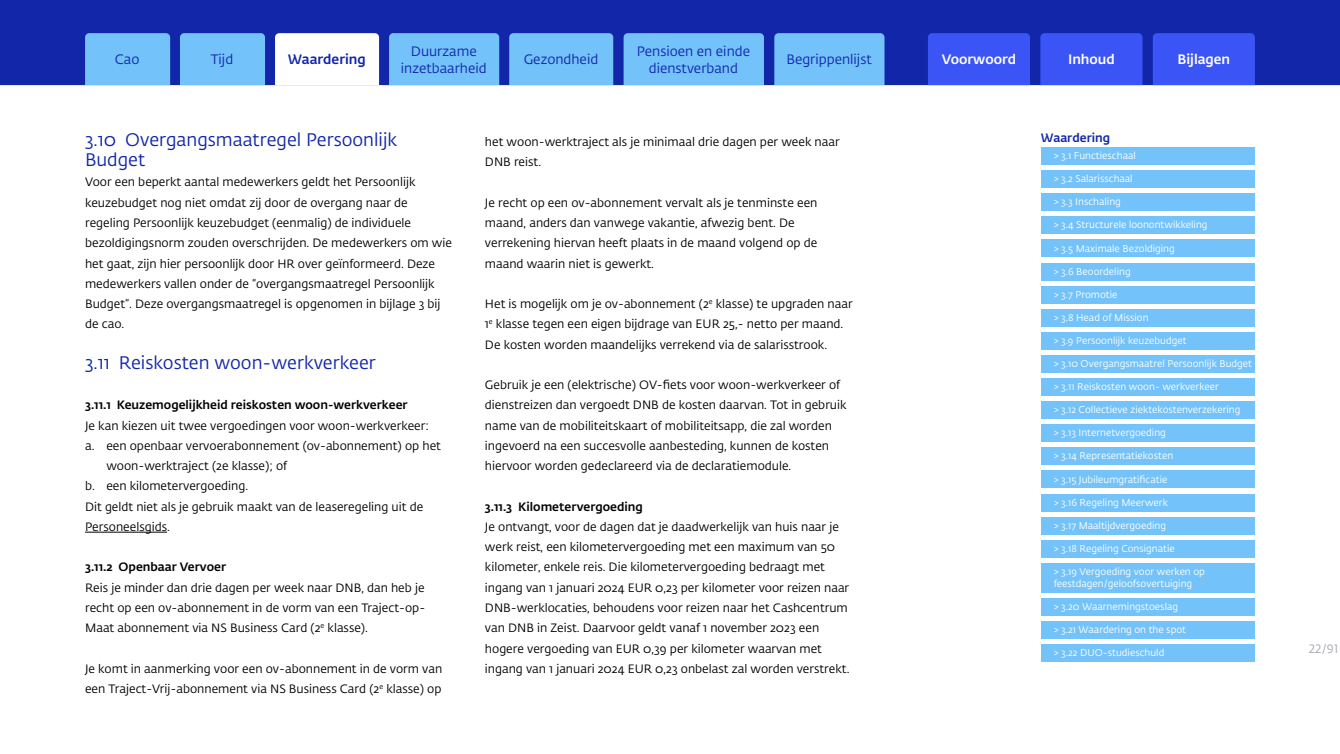
<style>
.page{position:relative;width:1340px;height:754px;background:#fff}
.page>*{position:absolute;margin:0;border:0;box-sizing:border-box;transform-origin:0 0}
.H3_Paragraafkop{font:18px/20.2px "DNB Fedra";color:#1226aa}
.t1{font:13.5px/16.5px "DNB Fedra";color:#1226aa;text-align:center}
.t2{font:500 13.5px "DNB Fedra";color:#fff}
.t3{font:500 13.5px "DNB Fedra";color:#1226aa}
.P_Broodtekst{font:12px/20.2px "DNB Fedra";color:#000}
.H4_Alineakop{font:500 12px "DNB Fedra";color:#000}
.t4{font:500 12px "DNB Fedra";color:#1226aa}
.t5{font:12px "DNB Fedra";color:#a4a6b2}
.t6{font:9.75px/12px "DNB Fedra";color:#fff}
</style>
<div class="page">
<div style="left:0;top:0;width:1339px;height:85px;background:#1226aa"></div>
<div style="left:928px;top:33px;width:102px;height:52px;background:#3b54f5"></div>
<div style="left:1152px;top:33px;width:102px;height:52px;background:#3b54f5"></div>
<div style="left:1040px;top:33px;width:102px;height:52px;background:#3b54f5"></div>
<div style="left:180px;top:33px;width:85px;height:52px;background:#73c2fa"></div>
<div style="left:509px;top:33px;width:104px;height:52px;background:#73c2fa"></div>
<div style="left:623px;top:33px;width:141px;height:52px;background:#73c2fa"></div>
<div style="left:389px;top:33px;width:110px;height:52px;background:#73c2fa"></div>
<div style="left:774px;top:33px;width:110px;height:52px;background:#73c2fa"></div>
<div style="left:85px;top:33px;width:85px;height:52px;background:#73c2fa"></div>
<svg style="left:275px;top:33px;width:104px;height:52px"></svg>
<div style="left:1040px;top:147px;width:214px;height:18px;background:#73c2fa"></div>
<div style="left:1040px;top:170px;width:214px;height:18px;background:#73c2fa"></div>
<div style="left:1040px;top:193px;width:214px;height:18px;background:#73c2fa"></div>
<div style="left:1040px;top:239px;width:214px;height:18px;background:#73c2fa"></div>
<div style="left:1040px;top:286px;width:214px;height:17px;background:#73c2fa"></div>
<div style="left:1040px;top:332px;width:214px;height:17px;background:#73c2fa"></div>
<div style="left:1040px;top:378px;width:214px;height:18px;background:#73c2fa"></div>
<div style="left:1040px;top:424px;width:214px;height:18px;background:#73c2fa"></div>
<div style="left:1040px;top:470px;width:214px;height:18px;background:#73c2fa"></div>
<div style="left:1040px;top:493px;width:214px;height:18px;background:#73c2fa"></div>
<div style="left:1040px;top:539px;width:214px;height:18px;background:#73c2fa"></div>
<div style="left:1040px;top:216px;width:214px;height:18px;background:#73c2fa"></div>
<div style="left:1040px;top:263px;width:214px;height:17px;background:#73c2fa"></div>
<div style="left:1040px;top:309px;width:214px;height:17px;background:#73c2fa"></div>
<div style="left:1040px;top:355px;width:214px;height:17px;background:#73c2fa"></div>
<div style="left:1040px;top:401px;width:214px;height:18px;background:#73c2fa"></div>
<div style="left:1040px;top:447px;width:214px;height:18px;background:#73c2fa"></div>
<div style="left:1040px;top:516px;width:214px;height:18px;background:#73c2fa"></div>
<div style="left:1040px;top:563px;width:214px;height:29px;background:#73c2fa"></div>
<div style="left:1040px;top:598px;width:214px;height:17px;background:#73c2fa"></div>
<div style="left:1040px;top:621px;width:214px;height:17px;background:#73c2fa"></div>
<div style="left:1040px;top:644px;width:214px;height:18px;background:#73c2fa"></div>
<hr style="left:85px;top:531px;width:82px;height:1px;background:#000">
<p class="t1" style="left:636px;top:43px;width:115px">Pensioen en einde dienstverband</p>
<p class="t1" style="left:401px;top:43px;width:87px">Duurzame inzetbaarheid</p>
<p class="t1" style="left:211px;top:52px;width:24px">Tijd</p>
<p class="t1" style="left:523px;top:52px;width:76px">Gezondheid</p>
<p class="t2" style="left:941px;top:51px;width:76px">Voorwoord</p>
<p class="t2" style="left:1068px;top:51px;width:48px">Inhoud</p>
<p class="t2" style="left:1177px;top:51px;width:54px">Bijlagen</p>
<p class="t1" style="left:115px;top:52px;width:26px">Cao</p>
<p class="t3" style="left:288px;top:51px;width:79px">Waardering</p>
<p class="t1" style="left:786px;top:52px;width:87px">Begrippenlijst</p>
<h3 class="H3_Paragraafkop" style="left:85px;top:130px;width:313px">3.10 Overgangsmaatregel Persoonlijk<br>Budget</h3>
<p class="P_Broodtekst" style="left:85px;top:172px;width:368px">Voor een beperkt aantal medewerkers geldt het Persoonlijk keuzebudget nog niet omdat zij door de overgang naar de regeling Persoonlijk keuzebudget (eenmalig) de individuele bezoldigingsnorm zouden overschrijden. De medewerkers om wie het gaat, zijn hier persoonlijk door HR over geïnformeerd. Deze medewerkers vallen onder de “overgangsmaatregel Persoonlijk Budget”. Deze overgangsmaatregel is opgenomen in bijlage 3 bij de cao.</p>
<h3 class="H3_Paragraafkop" style="left:85px;top:352px;width:292px">3.11 Reiskosten woon-werkverkeer</h3>
<h4 class="H4_Alineakop" style="left:85px;top:397px;width:324px">3.11.1 Keuzemogelijkheid reiskosten woon-werkverkeer</h4>
<p class="P_Broodtekst" style="left:85px;top:415px;width:345px">Je kan kiezen uit twee vergoedingen voor woon-werkverkeer:</p>
<p class="P_Broodtekst" style="left:106px;top:435px;width:336px;text-indent:-21px">a. een openbaar vervoerabonnement (ov-abonnement) op het woon-werktraject (2e klasse); of</p>
<p class="P_Broodtekst" style="left:85px;top:476px;width:165px">b. een kilometervergoeding.</p>
<p class="P_Broodtekst" style="left:85px;top:496px;width:340px">Dit geldt niet als je gebruik maakt van de leaseregeling uit de<br>Personeelsgids.</p>
<h4 class="H4_Alineakop" style="left:85px;top:559px;width:143px">3.11.2 Openbaar Vervoer</h4>
<p class="P_Broodtekst" style="left:85px;top:577px;width:342px;text-align:justify">Reis je minder dan drie dagen per week naar DNB, dan heb je recht op een ov-abonnement in de vorm van een Traject-op-Maat abonnement via NS Business Card (2<sup>e</sup> klasse).</p>
<p class="P_Broodtekst" style="left:85px;top:658px;width:359px">Je komt in aanmerking voor een ov-abonnement in de vorm van een Traject-Vrij-abonnement via NS Business Card (2<sup>e</sup> klasse) op</p>
<p class="P_Broodtekst" style="left:485px;top:132px;width:356px">het woon-werktraject als je minimaal drie dagen per week naar<br>DNB reist.</p>
<p class="P_Broodtekst" style="left:485px;top:192px;width:334px">Je recht op een ov-abonnement vervalt als je tenminste een maand, anders dan vanwege vakantie, afwezig bent. De verrekening hiervan heeft plaats in de maand volgend op de maand waarin niet is gewerkt.</p>
<p class="P_Broodtekst" style="left:485px;top:294px;width:369px">Het is mogelijk om je ov-abonnement (2<sup>e</sup> klasse) te upgraden naar<br>1<sup>e</sup> klasse tegen een eigen bijdrage van EUR 25,- netto per maand.<br>De kosten worden maandelijks verrekend via de salarisstrook.</p>
<p class="P_Broodtekst" style="left:485px;top:375px;width:363px">Gebruik je een (elektrische) OV-fiets voor woon-werkverkeer of dienstreizen dan vergoedt DNB de kosten daarvan. Tot in gebruik name van de mobiliteitskaart of mobiliteitsapp, die zal worden ingevoerd na een succesvolle aanbesteding, kunnen de kosten hiervoor worden gedeclareerd via de declaratiemodule.</p>
<h4 class="H4_Alineakop" style="left:485px;top:499px;width:159px">3.11.3 Kilometervergoeding</h4>
<p class="P_Broodtekst" style="left:485px;top:516px;width:366px">Je ontvangt, voor de dagen dat je daadwerkelijk van huis naar je werk reist, een kilometervergoeding met een maximum van 50 kilometer, enkele reis. Die kilometervergoeding bedraagt met ingang van 1 januari 2024 EUR 0,23 per kilometer voor reizen naar DNB-werklocaties, behoudens voor reizen naar het Cashcentrum van DNB in Zeist. Daarvoor geldt vanaf 1 november 2023 een hogere vergoeding van EUR 0,39 per kilometer waarvan met ingang van 1 januari 2024 EUR 0,23 onbelast zal worden verstrekt.</p>
<p class="t4" style="left:1040px;top:130px;width:71px">Waardering</p>
<p class="t6" style="left:1053px;top:150px;width:84px">&gt; 3.1 Functieschaal</p>
<p class="t6" style="left:1053px;top:173px;width:80px">&gt; 3.2 Salarisschaal</p>
<p class="t6" style="left:1053px;top:196px;width:69px">&gt; 3.3 Inschaling</p>
<p class="t6" style="left:1053px;top:242px;width:123px">&gt; 3.5 Maximale Bezoldiging</p>
<p class="t6" style="left:1053px;top:288px;width:65px">&gt; 3.7 Promotie</p>
<p class="t6" style="left:1053px;top:334px;width:134px">&gt; 3.9 Persoonlijk keuzebudget</p>
<p class="t6" style="left:1053px;top:381px;width:167px">&gt; 3.11 Reiskosten woon- werkverkeer</p>
<p class="t6" style="left:1053px;top:427px;width:114px">&gt; 3.13 Internetvergoeding</p>
<p class="t6" style="left:1053px;top:473px;width:115px">&gt; 3.15 Jubileumgratificatie</p>
<p class="t6" style="left:1053px;top:496px;width:116px">&gt; 3.16 Regeling Meerwerk</p>
<p class="t6" style="left:1053px;top:542px;width:123px">&gt; 3.18 Regeling Consignatie</p>
<p class="t6" style="left:1053px;top:219px;width:155px">&gt; 3.4 Structurele loonontwikkeling</p>
<p class="t6" style="left:1053px;top:265px;width:78px">&gt; 3.6 Beoordeling</p>
<p class="t6" style="left:1053px;top:311px;width:96px">&gt; 3.8 Head of Mission</p>
<p class="t6" style="left:1053px;top:357px;width:200px">&gt; 3.10 Overgangsmaatrel Persoonlijk Budget</p>
<p class="t6" style="left:1053px;top:404px;width:188px">&gt; 3.12 Collectieve ziektekostenverzekering</p>
<p class="t6" style="left:1053px;top:450px;width:121px">&gt; 3.14 Representatiekosten</p>
<p class="t6" style="left:1053px;top:519px;width:114px">&gt; 3.17 Maaltijdvergoeding</p>
<p class="t6" style="left:1053px;top:565px;width:153px">&gt; 3.19 Vergoeding voor werken op feestdagen/geloofsovertuiging</p>
<p class="t6" style="left:1053px;top:600px;width:126px">&gt; 3.20 Waarnemingstoeslag</p>
<p class="t6" style="left:1053px;top:623px;width:134px">&gt; 3.21 Waardering on the spot</p>
<p class="t6" style="left:1053px;top:647px;width:112px">&gt; 3.22 DUO-studieschuld</p>
<p class="t5" style="left:1308px;top:641px;width:31px">22/91</p>
</div>
